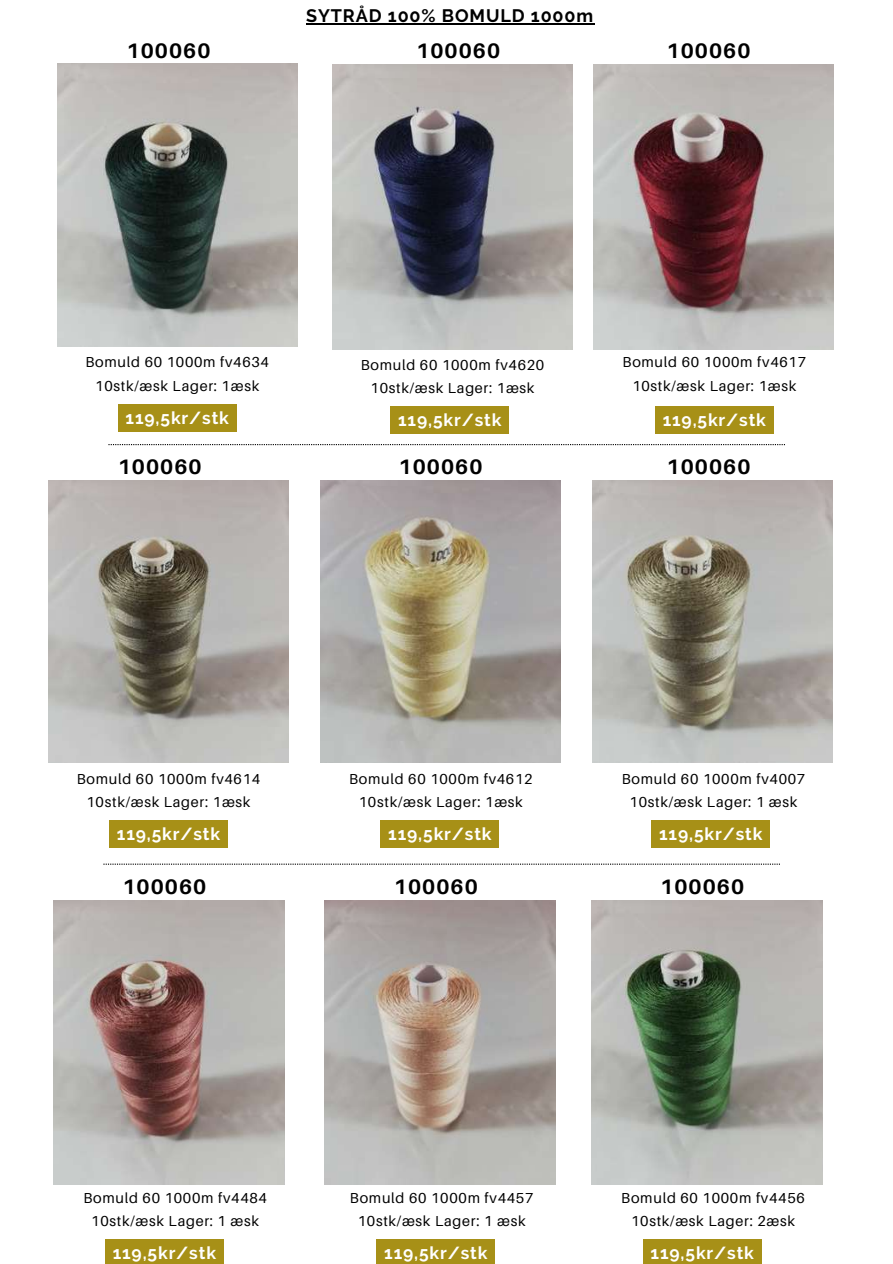
<style>
.page{position:relative;width:893px;height:1264px;background:#fff}
.page>*{position:absolute;margin:0;border:0;box-sizing:border-box;transform-origin:0 0}
.t1{font:700 21px "Aileron";letter-spacing:.05em;color:#000}
.t2{font:700 18px "Raleway";letter-spacing:.05em;color:#000}
.t3{font:700 17.4px "Raleway";letter-spacing:.05em;color:#fff}
.t4{font:14.4px/23.7px "Aileron";letter-spacing:.05em;color:#000;text-align:center}
</style>
<div class="page">
<svg style="left:108px;top:444px;width:677px;height:1px"></svg>
<img style="left:49px;top:480px;width:240px;height:283px">
<img style="left:321px;top:480px;width:239px;height:283px">
<img style="left:592px;top:480px;width:240px;height:283px">
<img style="left:53px;top:900px;width:231px;height:284px">
<svg style="left:103px;top:863px;width:677px;height:1px"></svg>
<img style="left:58px;top:64px;width:239px;height:282px">
<img style="left:594px;top:65px;width:239px;height:284px">
<img style="left:333px;top:65px;width:239px;height:284px">
<img style="left:325px;top:900px;width:230px;height:284px">
<img style="left:591px;top:900px;width:231px;height:284px">
<div style="left:109px;top:820px;width:118px;height:28px;background:#a79017"></div>
<div style="left:381px;top:820px;width:118px;height:28px;background:#a79017"></div>
<div style="left:651px;top:820px;width:118px;height:28px;background:#a79017"></div>
<div style="left:105px;top:1239px;width:118px;height:24px;background:#a79017"></div>
<div style="left:118px;top:404px;width:118px;height:27px;background:#a79017"></div>
<div style="left:655px;top:406px;width:118px;height:28px;background:#a79017"></div>
<div style="left:390px;top:406px;width:119px;height:28px;background:#a79017"></div>
<hr style="left:306px;top:23px;width:288px;height:1px;background:#000">
<div style="left:377px;top:1239px;width:118px;height:24px;background:#a79017"></div>
<div style="left:643px;top:1239px;width:118px;height:24px;background:#a79017"></div>
<h1 class="t1" style="left:126px;top:37px;width:85px">100060</h1>
<p class="t2" style="left:306px;top:5px;width:288px">SYTRÅD 100% BOMULD 1000m</p>
<h1 class="t1" style="left:416px;top:37px;width:85px">100060</h1>
<h1 class="t1" style="left:666px;top:37px;width:85px">100060</h1>
<p class="t4" style="left:85px;top:350px;width:185px">Bomuld 60 1000m fv4634<br>10stk/æsk Lager: 1æsk</p>
<p class="t4" style="left:361px;top:352px;width:185px">Bomuld 60 1000m fv4620<br>10stk/æsk Lager: 1æsk</p>
<p class="t4" style="left:622px;top:350px;width:185px">Bomuld 60 1000m fv4617<br>10stk/æsk Lager: 1æsk</p>
<p class="t3" style="left:126px;top:407px;width:105px">119,5kr/stk</p>
<p class="t3" style="left:398px;top:410px;width:105px">119,5kr/stk</p>
<p class="t3" style="left:662px;top:410px;width:105px">119,5kr/stk</p>
<h1 class="t1" style="left:118px;top:454px;width:85px">100060</h1>
<h1 class="t1" style="left:398px;top:454px;width:85px">100060</h1>
<h1 class="t1" style="left:666px;top:454px;width:85px">100060</h1>
<p class="t4" style="left:77px;top:766px;width:185px">Bomuld 60 1000m fv4614<br>10stk/æsk Lager: 1æsk</p>
<p class="t4" style="left:349px;top:766px;width:185px">Bomuld 60 1000m fv4612<br>10stk/æsk Lager: 1æsk</p>
<p class="t4" style="left:621px;top:766px;width:185px">Bomuld 60 1000m fv4007<br>10stk/æsk Lager: 1 æsk</p>
<p class="t3" style="left:117px;top:823px;width:105px">119,5kr/stk</p>
<p class="t3" style="left:388px;top:823px;width:105px">119,5kr/stk</p>
<p class="t3" style="left:659px;top:823px;width:105px">119,5kr/stk</p>
<h1 class="t1" style="left:122px;top:873px;width:85px">100060</h1>
<h1 class="t1" style="left:394px;top:873px;width:85px">100060</h1>
<h1 class="t1" style="left:660px;top:873px;width:85px">100060</h1>
<p class="t4" style="left:83px;top:1185px;width:185px">Bomuld 60 1000m fv4484<br>10stk/æsk Lager: 1 æsk</p>
<p class="t3" style="left:113px;top:1242px;width:105px">119,5kr/stk</p>
<p class="t4" style="left:350px;top:1185px;width:185px">Bomuld 60 1000m fv4457<br>10stk/æsk Lager: 1 æsk</p>
<p class="t3" style="left:384px;top:1242px;width:105px">119,5kr/stk</p>
<p class="t4" style="left:621px;top:1185px;width:185px">Bomuld 60 1000m fv4456<br>10stk/æsk Lager: 2æsk</p>
<p class="t3" style="left:650px;top:1242px;width:105px">119,5kr/stk</p>
</div>
